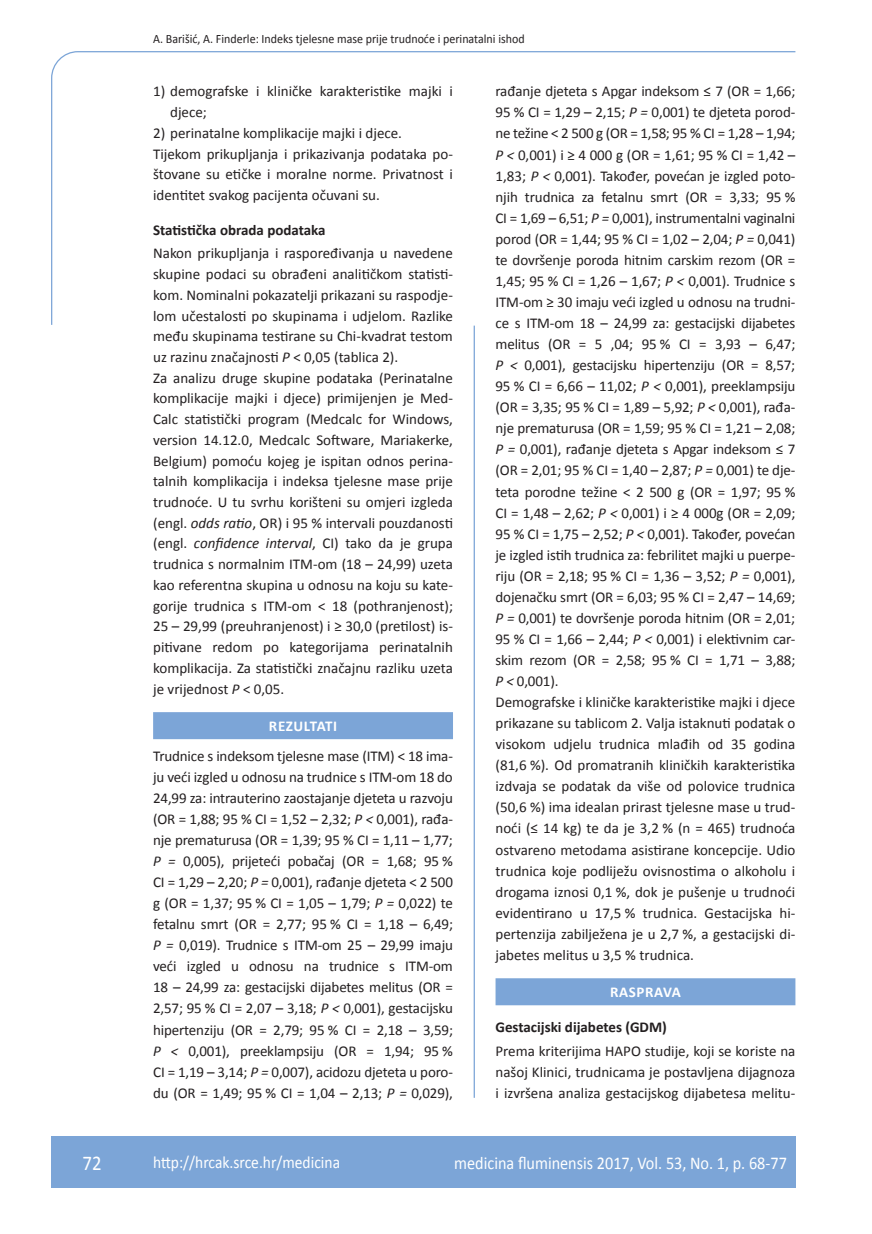
<style>
.page{position:relative;width:872px;height:1234px;background:#fff}
.page>*{position:absolute;margin:0;border:0;box-sizing:border-box;transform-origin:0 0}
.t1{font:21px "Calibri";color:#fff;scale:.9 1}
.t2{font:18px "Calibri";color:#fff;scale:.9 1}
.t3{font:17.25px "Calibri";color:#fff;scale:.9 1}
.t4{font:15px/21px "Calibri";color:#231f20}
.t5{font:700 15px "Calibri";color:#231f20}
.t6{font:700 15px "Calibri";letter-spacing:.04em;color:#fff}
.t7{font:12.75px "Calibri";color:#231f20;scale:.94 1}
.s1{font-style:italic}
</style>
<div class="page">
<svg style="left:51px;top:51px;width:745px;height:274px"></svg>
<hr style="left:473px;top:325px;width:2px;height:772px;background:#7ca5d7">
<div style="left:51px;top:1135px;width:744px;height:51px;background:#7ca5d7"></div>
<div style="left:153px;top:712px;width:300px;height:27px;background:#7ca5d7"></div>
<div style="left:495px;top:978px;width:300px;height:27px;background:#7ca5d7"></div>
<p class="t7" style="left:153px;top:30px;width:397px">A. Barišić, A. Finderle: Indeks tjelesne mase prije trudnoće i perinatalni ishod</p>
<p class="t4" style="left:170px;top:80px;width:284px;text-indent:-17px">1) demografske i kliničke karakteristike majki i djece;</p>
<p class="t4" style="left:153px;top:122px;width:301px">2) perinatalne komplikacije majki i djece.<br>Tijekom prikupljanja i prikazivanja podataka po&shy;štovane su etičke i moralne norme. Privatnost i identitet svakog pacijenta očuvani su.</p>
<p class="t5" style="left:153px;top:220px;width:174px">Statistička obrada podataka</p>
<p class="t4" style="left:153px;top:242px;width:301px">Nakon prikupljanja i raspoređivanja u navedene skupine podaci su obrađeni analitičkom statisti&shy;kom. Nominalni pokazatelji prikazani su raspodje&shy;lom učestalosti po skupinama i udjelom. Razlike među skupinama testirane su Chi-kvadrat testom uz razinu značajnosti <span class="s1">P</span> &lt; 0,05 (tablica 2).<br>Za analizu druge skupine podataka (Perinatalne komplikacije majki i djece) primijenjen je Med-Calc statistički program (Medcalc for Windows, version 14.12.0, Medcalc Software, Mariakerke, Belgium) pomoću kojeg je ispitan odnos perina&shy;talnih komplikacija i indeksa tjelesne mase prije trudnoće. U tu svrhu korišteni su omjeri izgleda (engl. <span class="s1">odds ratio</span>, OR) i 95 % intervali pouzdanosti (engl. <span class="s1">confidence interval</span>, CI) tako da je grupa trudnica s normalnim ITM-om (18 – 24,99) uzeta kao referentna skupina u odnosu na koju su kate&shy;gorije trudnica s ITM-om &lt; 18 (pothranjenost); 25 – 29,99 (preuhranjenost) i ≥ 30,0 (pretilost) is&shy;pitivane redom po kategorijama perinatalnih komplikacija. Za statistički značajnu razliku uzeta je vrijednost <span class="s1">P</span> &lt; 0,05.</p>
<p class="t6" style="left:269px;top:716px;width:70px">REZULTATI</p>
<p class="t4" style="left:153px;top:745px;width:301px;text-align:justify">Trudnice s indeksom tjelesne mase (ITM) &lt; 18 ima&shy;ju veći izgled u odnosu na trudnice s ITM-om 18 do 24,99 za: intrauterino zaostajanje djeteta u razvoju (OR = 1,88; 95 % CI = 1,52 – 2,32; <span class="s1">P &lt;</span> 0,001), rađa&shy;nje prematurusa (OR = 1,39; 95 % CI = 1,11 – 1,77; <span class="s1">P =</span> 0,005), prijeteći pobačaj (OR = 1,68; 95 % CI = 1,29 – 2,20; <span class="s1">P =</span> 0,001), rađanje djeteta &lt; 2 500 g (OR = 1,37; 95 % CI = 1,05 – 1,79; <span class="s1">P =</span> 0,022) te fetalnu smrt (OR = 2,77; 95 % CI = 1,18 – 6,49; <span class="s1">P =</span> 0,019). Trudnice s ITM-om 25 – 29,99 imaju veći izgled u odnosu na trudnice s ITM-om 18 – 24,99 za: gestacijski dijabetes melitus (OR = 2,57; 95 % CI = 2,07 – 3,18; <span class="s1">P &lt;</span> 0,001), gestacijsku hipertenziju (OR = 2,79; 95 % CI = 2,18 – 3,59; <span class="s1">P &lt;</span> 0,001), preeklampsiju (OR = 1,94; 95 % CI = 1,19 – 3,14; <span class="s1">P =</span> 0,007), acidozu djeteta u poro&shy;du (OR = 1,49; 95 % CI = 1,04 – 2,13; <span class="s1">P =</span> 0,029),</p>
<p class="t4" style="left:495px;top:80px;width:301px">rađanje djeteta s Apgar indeksom ≤ 7 (OR = 1,66; 95 % CI = 1,29 – 2,15; <span class="s1">P =</span> 0,001) te djeteta porod&shy;ne težine &lt; 2 500 g (OR = 1,58; 95 % CI = 1,28 – 1,94; <span class="s1">P &lt;</span> 0,001) i ≥ 4 000 g (OR = 1,61; 95 % CI = 1,42 – 1,83; <span class="s1">P &lt;</span> 0,001). Također, povećan je izgled poto&shy;njih trudnica za fetalnu smrt (OR = 3,33; 95 % CI = 1,69 – 6,51; <span class="s1">P =</span> 0,001), instrumentalni vaginalni porod (OR = 1,44; 95 % CI = 1,02 – 2,04; <span class="s1">P =</span> 0,041) te dovršenje poroda hitnim carskim rezom (OR = 1,45; 95 % CI = 1,26 – 1,67; <span class="s1">P &lt;</span> 0,001). Trudnice s ITM-om ≥ 30 imaju veći izgled u odnosu na trudni&shy;ce s ITM-om 18 – 24,99 za: gestacijski dijabetes melitus (OR = 5 ,04; 95 % CI = 3,93 – 6,47; <span class="s1">P &lt;</span> 0,001), gestacijsku hipertenziju (OR = 8,57; 95 % CI = 6,66 – 11,02; <span class="s1">P &lt;</span> 0,001), preeklampsiju (OR = 3,35; 95 % CI = 1,89 – 5,92; <span class="s1">P &lt;</span> 0,001), rađa&shy;nje prematurusa (OR = 1,59; 95 % CI = 1,21 – 2,08; <span class="s1">P =</span> 0,001), rađanje djeteta s Apgar indeksom ≤ 7 (OR = 2,01; 95 % CI = 1,40 – 2,87; <span class="s1">P =</span> 0,001) te dje&shy;teta porodne težine &lt; 2 500 g (OR = 1,97; 95 % CI = 1,48 – 2,62; <span class="s1">P &lt;</span> 0,001) i ≥ 4 000g (OR = 2,09; 95 % CI = 1,75 – 2,52; <span class="s1">P &lt;</span> 0,001). Također, povećan je izgled istih trudnica za: febrilitet majki u puerpe&shy;riju (OR = 2,18; 95 % CI = 1,36 – 3,52; <span class="s1">P =</span> 0,001), dojenačku smrt (OR = 6,03; 95 % CI = 2,47 – 14,69; <span class="s1">P =</span> 0,001) te dovršenje poroda hitnim (OR = 2,01; 95 % CI = 1,66 – 2,44; <span class="s1">P &lt;</span> 0,001) i elektivnim car&shy;skim rezom (OR = 2,58; 95 % CI = 1,71 – 3,88; <span class="s1">P &lt;</span> 0,001).<br>Demografske i kliničke karakteristike majki i djece prikazane su tablicom 2. Valja istaknuti podatak o visokom udjelu trudnica mlađih od 35 godina (81,6 %). Od promatranih kliničkih karakteristika izdvaja se podatak da više od polovice trudnica (50,6 %) ima idealan prirast tjelesne mase u trud&shy;noći (≤ 14 kg) te da je 3,2 % (n = 465) trudnoća ostvareno metodama asistirane koncepcije. Udio trudnica koje podliježu ovisnostima o alkoholu i drogama iznosi 0,1 %, dok je pušenje u trudnoći evidentirano u 17,5 % trudnica. Gestacijska hi&shy;pertenzija zabilježena je u 2,7 %, a gestacijski di&shy;jabetes melitus u 3,5 % trudnica.</p>
<p class="t6" style="left:610px;top:982px;width:72px">RASPRAVA</p>
<p class="t5" style="left:495px;top:1017px;width:173px">Gestacijski dijabetes (GDM)</p>
<p class="t4" style="left:495px;top:1039px;width:301px;text-align:justify">Prema kriterijima HAPO studije, koji se koriste na našoj Klinici, trudnicama je postavljena dijagnoza i izvršena analiza gestacijskog dijabetesa melitu-</p>
<h1 class="t1" style="left:82px;top:1149px;width:23px">72</h1>
<p class="t3" style="left:153px;top:1150px;width:209px">http://hrcak.srce.hr/medicina</p>
<p class="t2" style="left:454px;top:1151px;width:371px">medicina fluminensis 2017, Vol. 53, No. 1, p. 68-77</p>
</div>
